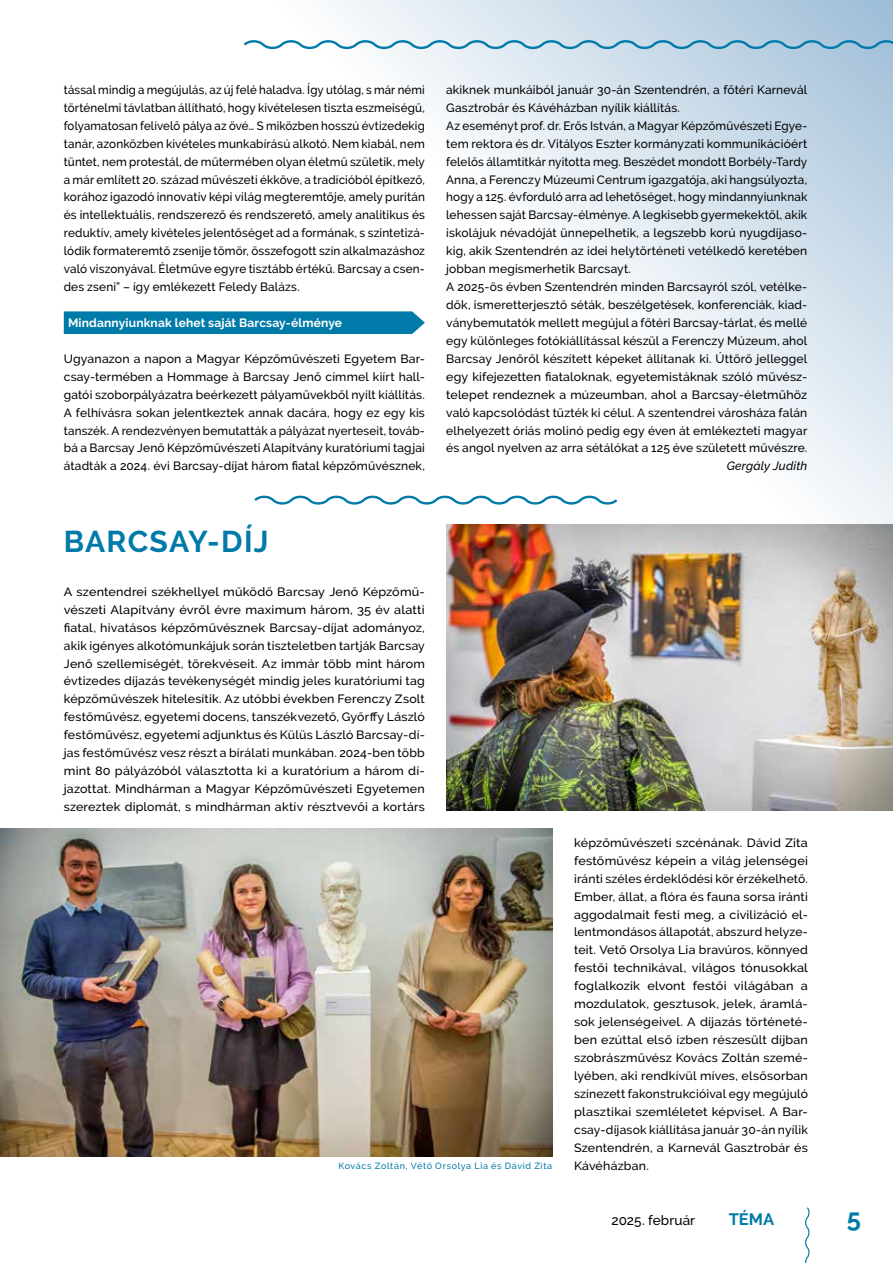
<style>
.page{position:relative;width:893px;height:1263px;background:#fff}
.page>*{position:absolute;margin:0;border:0;box-sizing:border-box;transform-origin:0 0}
.t1{font:700 30px "Raleway";letter-spacing:.04em;color:#007aa9}
.t2{font:700 25.5px "Raleway";color:#007aa9}
.t3{font:700 16.5px "Raleway";color:#007aa9}
.t4{font:500 13.5px "Raleway";letter-spacing:.01em;color:#000}
.t5{font:500 12px/18px "Raleway";letter-spacing:.015em;color:#000;text-align:justify}
.t6{font:500 12px/17.9px "Raleway";letter-spacing:.015em;color:#000;text-align:justify;scale:1.05 1}
.t7{font:500 12px/17.9px "Raleway";letter-spacing:.015em;color:#000;text-align:justify;scale:.95 1}
.t8{font:700 12px "Raleway";letter-spacing:.015em;color:#fff}
.t9{font:italic 500 12px "Raleway";letter-spacing:.015em;color:#000}
.t10{font:500 9px "Raleway";letter-spacing:.07em;color:#007aa9}
</style>
<div class="page">
<svg style="left:805px;top:1207px;width:5px;height:56px"></svg>
<svg style="left:334px;top:0;width:559px;height:524px"></svg>
<svg style="left:243px;top:37px;width:650px;height:15px"></svg>
<svg style="left:254px;top:492px;width:366px;height:16px"></svg>
<div style="left:64px;top:311px;width:361px;height:23px;background:#007aa9"></div>
<img style="left:446px;top:524px;width:447px;height:287px">
<img style="left:0;top:829px;width:553px;height:328px">
<p class="t7" style="left:64px;top:81px;width:382px">tással mindig a megújulás, az új felé haladva. Így utólag, s már némi történelmi távlatban állítható, hogy kivételesen tiszta eszmeiségű, folyamatosan felívelő pálya az övé… S miközben hosszú évtizedekig tanár, azonközben kivételes munkabírású alkotó. Nem kiabál, nem tüntet, nem protestál, de műtermében olyan életmű születik, mely a már említett 20. század művészeti ékköve, a tradícióból építkező, korához igazodó innovatív képi világ megteremtője, amely puritán és intellektuális, rendszerező és rendszerető, amely analitikus és reduktív, amely kivételes jelentőséget ad a formának, s szintetizá&shy;lódik formateremtő zsenije tömör, összefogott szín alkalmazáshoz való viszonyával. Életműve egyre tisztább értékű. Barcsay a csen&shy;des zseni” – így emlékezett Feledy Balázs.</p>
<p class="t8" style="left:68px;top:316px;width:276px">Mindannyiunknak lehet saját Barcsay-élménye</p>
<p class="t5" style="left:64px;top:350px;width:363px">Ugyanazon a napon a Magyar Képzőművészeti Egyetem Bar&shy;csay-termében a Hommage à Barcsay Jenő címmel kiírt hall&shy;gatói szoborpályázatra beérkezett pályaművekből nyílt kiállítás.<br>A felhívásra sokan jelentkeztek annak dacára, hogy ez egy kis tanszék. A rendezvényen bemutatták a pályázat nyerteseit, továb&shy;bá a Barcsay Jenő Képzőművészeti Alapítvány kuratóriumi tagjai átadták a 2024. évi Barcsay-díjat három fiatal képzőművésznek,</p>
<p class="t5" style="left:446px;top:81px;width:363px;text-align:left">akiknek munkáiból január 30-án Szentendrén, a főtéri Karnevál Gasztrobár és Kávéházban nyílik kiállítás.<br>Az eseményt prof. dr. Erős István, a Magyar Képzőművészeti Egye&shy;tem rektora és dr. Vitályos Eszter kormányzati kommunikációért felelős államtitkár nyitotta meg. Beszédet mondott Borbély-Tardy Anna, a Ferenczy Múzeumi Centrum igazgatója, aki hangsúlyozta, hogy a 125. évforduló arra ad lehetőséget, hogy mindannyiunknak lehessen saját Barcsay-élménye. A legkisebb gyermekektől, akik iskolájuk névadóját ünnepelhetik, a legszebb korú nyugdíjaso&shy;kig, akik Szentendrén az idei helytörténeti vetélkedő keretében jobban megismerhetik Barcsayt.<br>A 2025-ös évben Szentendrén minden Barcsayról szól, vetélke&shy;dők, ismeretterjesztő séták, beszélgetések, konferenciák, kiad&shy;ványbemutatók mellett megújul a főtéri Barcsay-tárlat, és mellé egy különleges fotókiállítással készül a Ferenczy Múzeum, ahol Barcsay Jenőről készített képeket állítanak ki. Úttörő jelleggel egy kifejezetten fiataloknak, egyetemistáknak szóló művész&shy;telepet rendeznek a múzeumban, ahol a Barcsay-életműhöz való kapcsolódást tűzték ki célul. A szentendrei városháza falán elhelyezett óriás molinó pedig egy éven át emlékezteti magyar és angol nyelven az arra sétálókat a 125 éve született művészre.</p>
<p class="t9" style="left:727px;top:459px;width:82px">Gergály Judith</p>
<h1 class="t1" style="left:64px;top:525px;width:206px">BARCSAY-DÍJ</h1>
<p class="t6" style="left:64px;top:583px;width:345px">A szentendrei székhellyel működő Barcsay Jenő Képzőmű&shy;vészeti Alapítvány évről évre maximum három, 35 év alatti fiatal, hivatásos képzőművésznek Barcsay-díjat adományoz, akik igényes alkotómunkájuk során tiszteletben tartják Barcsay Jenő szellemiségét, törekvéseit. Az immár több mint három évtizedes díjazás tevékenységét mindig jeles kuratóriumi tag képzőművészek hitelesítik. Az utóbbi években Ferenczy Zsolt festőművész, egyetemi docens, tanszékvezető, Győrffy László festőművész, egyetemi adjunktus és Külüs László Barcsay-dí&shy;jas festőművész vesz részt a bírálati munkában. 2024-ben több mint 80 pályázóból választotta ki a kuratórium a három dí&shy;jazottat. Mindhárman a Magyar Képzőművészeti Egyetemen szereztek diplomát, s mindhárman aktív résztvevői a kortárs</p>
<p class="t6" style="left:574px;top:834px;width:224px">képzőművészeti szcénának. Dávid Zita festőművész képein a világ jelenségei iránti széles érdeklődési kör érzékelhető.<br>Ember, állat, a flóra és fauna sorsa iránti aggodalmait festi meg, a civilizáció el&shy;lentmondásos állapotát, abszurd helyze&shy;teit. Vető Orsolya Lia bravúros, könnyed festői technikával, világos tónusokkal foglalkozik elvont festői világában a mozdulatok, gesztusok, jelek, áramlá&shy;sok jelenségeivel. A díjazás történeté&shy;ben ezúttal első ízben részesült díjban szobrászművész Kovács Zoltán szemé&shy;lyében, aki rendkívül míves, elsősorban színezett fakonstrukcióival egy megújuló plasztikai szemléletet képvisel. A Bar&shy;csay-díjasok kiállítása január 30-án nyílik Szentendrén, a Karnevál Gasztrobár és</p>
<p class="t10" style="left:338px;top:1161px;width:215px">Kovács Zoltán, Vétő Orsolya Lia és Dávid Zita</p>
<p class="t5" style="left:574px;top:1156px;width:76px">Kávéházban.</p>
<p class="t4" style="left:611px;top:1212px;width:85px">2025. február</p>
<h3 class="t3" style="left:729px;top:1209px;width:47px">TÉMA</h3>
<h2 class="t2" style="left:847px;top:1204px;width:16px">5</h2>
</div>
